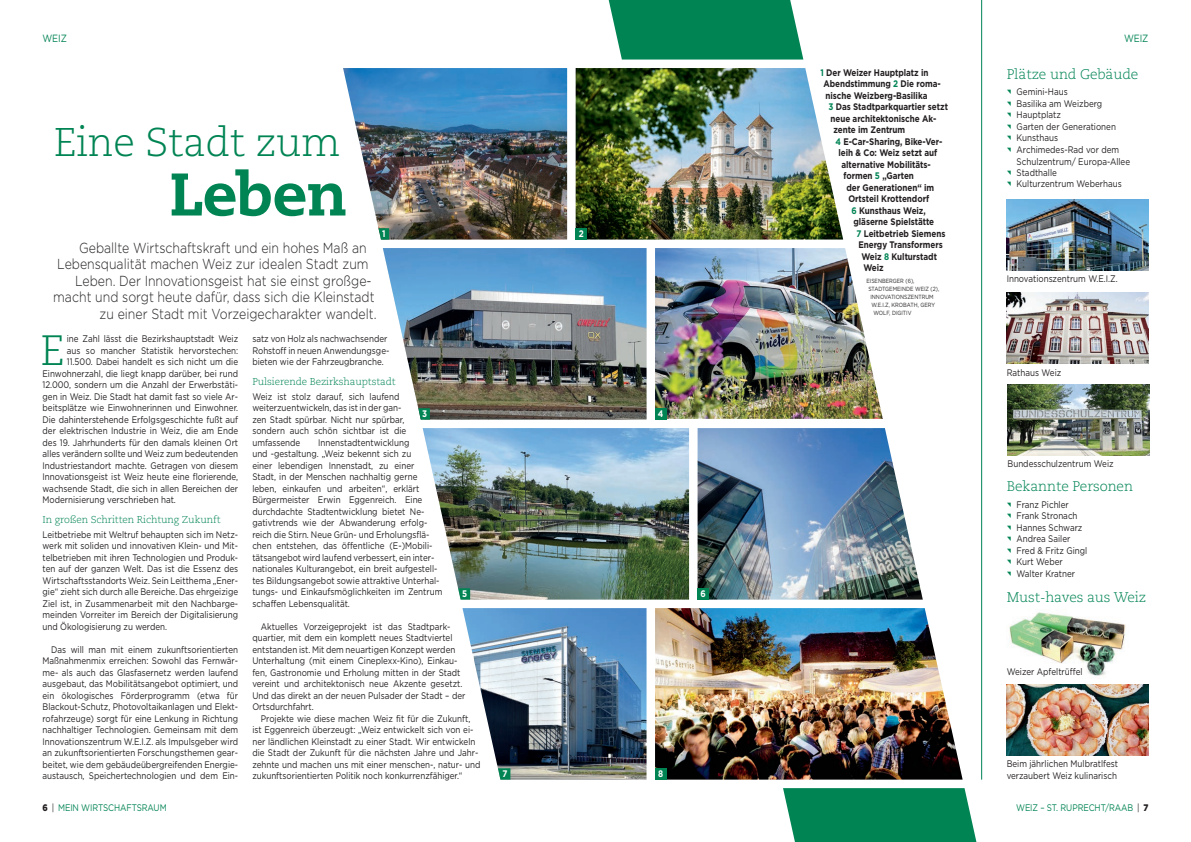
<style>
.page{position:relative;width:1191px;height:842px;background:#fff}
.page>*{position:absolute;margin:0;border:0;box-sizing:border-box;transform-origin:0 0}
.t1{font:800 60px "Caecilia LT Std";letter-spacing:-.01em;color:#008454}
.t2{font:300 42.4px "Caecilia LT Std";color:#008454}
.t3{font:300 40px "Caecilia LT Std";letter-spacing:-.01em;color:#008454}
.t4{font:300 14.5px "Gotham";color:#231f20;scale:.85 1}
.t5{font:300 14px "Caecilia LT Std";letter-spacing:-.01em;color:#008454}
.t6{font:10.5px "Gotham";letter-spacing:-.01em;color:#008454;scale:.85 1}
.t7{font:300 10px "Caecilia LT Std";letter-spacing:-.01em;color:#008454}
.t8{font:9.5px/11.5px "Gotham";color:#231f20;scale:.85 1}
.t9{font:700 9.5px "Gotham";letter-spacing:-.005em;color:#231f20;scale:.85 1}
.t10{font:9.5px "Gotham";letter-spacing:-.01em;color:#008454;scale:.85 1}
.t11{font:700 9.5px "Gotham";color:#fff;scale:.85 1}
.t12{font:6px "Gotham";color:#231f20;scale:.85 1}
.s1{color:#008454}
.s2{font-weight:900;color:#231f20}
.s3{color:#231f20}
</style>
<div class="page">
<img style="left:1009px;top:612px;width:117px;height:64px">
<hr style="left:981px;top:0;width:1px;height:780px;background:#008454">
<img style="left:1006px;top:685px;width:142px;height:71px">
<img style="left:1006px;top:293px;width:142px;height:70px">
<img style="left:1006px;top:200px;width:142px;height:70px">
<img style="left:1007px;top:385px;width:142px;height:71px">
<img style="left:575px;top:68px;width:33px;height:172px">
<img style="left:343px;top:68px;width:224px;height:172px">
<svg style="left:378px;top:228px;width:11px;height:12px"></svg>
<div style="left:575px;top:228px;width:12px;height:12px;background:#008454"></div>
<img style="left:383px;top:248px;width:225px;height:172px">
<svg style="left:418px;top:408px;width:12px;height:12px"></svg>
<img style="left:462px;top:608px;width:146px;height:172px">
<svg style="left:498px;top:768px;width:12px;height:12px"></svg>
<img style="left:423px;top:428px;width:185px;height:172px">
<svg style="left:458px;top:588px;width:12px;height:12px"></svg>
<img style="left:608px;top:0;width:368px;height:842px">
<p class="t6" style="left:43px;top:32px;width:30px">WEIZ</p>
<h3 class="t3" style="left:54px;top:119px;width:288px">Eine Stadt zum</h3>
<h1 class="t1" style="left:169px;top:157px;width:180px">Leben</h1>
<h3 class="t4" style="left:79px;top:238px;width:340px">Geballte Wirtschaftskraft und ein hohes Maß an</h3>
<h3 class="t4" style="left:57px;top:255px;width:368px">Lebensqualität machen Weiz zur idealen Stadt zum</h3>
<h3 class="t4" style="left:75px;top:271px;width:350px">Leben. Der Innovationsgeist hat sie einst großge-</h3>
<h3 class="t4" style="left:53px;top:288px;width:379px">macht und sorgt heute dafür, dass sich die Kleinstadt</h3>
<h3 class="t4" style="left:100px;top:304px;width:327px">zu einer Stadt mit Vorzeigecharakter wandelt.</h3>
<p class="t8" style="left:252px;top:333px;width:163px">satz von Holz als nachwachsender<br>Rohstoff in neuen Anwendungsge&shy;bieten wie der Fahrzeugbranche.</p>
<p class="t7" style="left:252px;top:376px;width:145px">Pulsierende Bezirkshauptstadt</p>
<p class="t8" style="left:252px;top:391px;width:183px">Weiz ist stolz darauf, sich laufend weiterzuentwickeln, das ist in der gan&shy;zen Stadt spürbar. Nicht nur spürbar, sondern auch schön sichtbar ist die umfassende</p>
<p class="t11" style="left:382px;top:227px;width:6px">1</p>
<p class="t11" style="left:579px;top:227px;width:7px">2</p>
<h2 class="t2" style="left:40px;top:327px;width:26px">E</h2>
<p class="t8" style="left:67px;top:333px;width:203px">ine Zahl lässt die Bezirkshauptstadt Weiz</p>
<p class="t8" style="left:67px;top:345px;width:203px">aus so mancher Statistik hervorstechen:</p>
<p class="t8" style="left:67px;top:356px;width:203px">11.500. Dabei handelt es sich nicht um die</p>
<p class="t8" style="left:43px;top:368px;width:232px">Einwohnerzahl, die liegt knapp darüber, bei rund</p>
<p class="t8" style="left:43px;top:379px;width:232px">12.000, sondern um die Anzahl der Erwerbstäti-</p>
<p class="t8" style="left:43px;top:391px;width:232px">gen in Weiz. Die Stadt hat damit fast so viele Ar-</p>
<p class="t8" style="left:43px;top:402px;width:232px">beitsplätze wie Einwohnerinnen und Einwohner.</p>
<p class="t8" style="left:43px;top:414px;width:232px">Die dahinterstehende Erfolgsgeschichte fußt auf</p>
<p class="t8" style="left:43px;top:425px;width:232px">der elektrischen Industrie in Weiz, die am Ende</p>
<p class="t8" style="left:43px;top:437px;width:232px">des 19. Jahrhunderts für den damals kleinen Ort</p>
<p class="t8" style="left:43px;top:448px;width:232px">alles verändern sollte und Weiz zum bedeutenden</p>
<p class="t8" style="left:43px;top:460px;width:232px">Industriestandort machte. Getragen von diesem</p>
<p class="t8" style="left:43px;top:471px;width:232px">Innovationsgeist ist Weiz heute eine florierende,</p>
<p class="t8" style="left:43px;top:483px;width:232px">wachsende Stadt, die sich in allen Bereichen der</p>
<p class="t8" style="left:43px;top:494px;width:158px">Modernisierung verschrieben hat.</p>
<p class="t7" style="left:43px;top:514px;width:179px">In großen Schritten Richtung Zukunft</p>
<p class="t8" style="left:43px;top:529px;width:232px;text-align:justify">Leitbetriebe mit Weltruf behaupten sich im Netz&shy;werk mit soliden und innovativen Klein- und Mit&shy;telbetrieben mit ihren Technologien und Produk&shy;ten auf der ganzen Welt. Das ist die Essenz des Wirtschaftsstandorts Weiz. Sein Leitthema „Ener&shy;gie“ zieht sich durch alle Bereiche. Das ehrgeizige Ziel ist, in Zusammenarbeit mit den Nachbarge&shy;meinden Vorreiter im Bereich der Digitalisierung und Ökologisierung zu werden.</p>
<p class="t8" style="left:43px;top:644px;width:232px;text-align:justify;text-indent:9px">Das will man mit einem zukunftsorientierten Maßnahmenmix erreichen: Sowohl das Fernwär&shy;me- als auch das Glasfasernetz werden laufend ausgebaut, das Mobilitätsangebot optimiert, und ein ökologisches Förderprogramm (etwa für Blackout-Schutz, Photovoltaikanlagen und Elekt&shy;rofahrzeuge) sorgt für eine Lenkung in Richtung nachhaltiger Technologien. Gemeinsam mit dem Innovationszentrum W.E.I.Z. als Impulsgeber wird an zukunftsorientierten Forschungsthemen gear&shy;beitet, wie dem gebäudeübergreifenden Energie&shy;austausch, Speichertechnologien und dem Ein-</p>
<p class="t11" style="left:422px;top:407px;width:7px">3</p>
<p class="t11" style="left:658px;top:407px;width:8px">4</p>
<p class="t8" style="left:252px;top:437px;width:225px;text-indent:66px">Innenstadtentwicklung<br>und -gestaltung. „Weiz bekennt sich zu<br>einer lebendigen Innenstadt, zu einer<br>Stadt, in der Menschen nachhaltig gerne leben, einkaufen und arbeiten“, erklärt Bürgermeister Erwin Eggenreich. Eine durchdachte Stadtentwicklung bietet Ne&shy;gativtrends wie der Abwanderung erfolg&shy;reich die Stirn. Neue Grün- und Erholungsflä&shy;chen entstehen, das öffentliche (E-)Mobili&shy;tätsangebot wird laufend verbessert, ein inter&shy;nationales Kulturangebot, ein breit aufgestell&shy;tes Bildungsangebot sowie attraktive Unterhal&shy;tungs- und Einkaufsmöglichkeiten im Zentrum schaffen Lebensqualität.</p>
<p class="t8" style="left:252px;top:621px;width:252px;text-indent:9px">Aktuelles Vorzeigeprojekt ist das Stadtpark&shy;quartier, mit dem ein komplett neues Stadtviertel entstanden ist. Mit dem neuartigen Konzept werden Unterhaltung (mit einem Cineplexx-Kino), Einkau&shy;fen, Gastronomie und Erholung mitten in der Stadt vereint und architektonisch neue Akzente gesetzt.<br>Und das direkt an der neuen Pulsader der Stadt – der Ortsdurchfahrt.</p>
<p class="t8" style="left:252px;top:713px;width:270px;text-indent:9px">Projekte wie diese machen Weiz fit für die Zukunft, ist Eggenreich überzeugt: „Weiz entwickelt sich von ei&shy;ner ländlichen Kleinstadt zu einer Stadt. Wir entwickeln die Stadt der Zukunft für die nächsten Jahre und Jahr&shy;zehnte und machen uns mit einer menschen-, natur- und zukunftsorientierten Politik noch konkurrenzfähiger.“</p>
<p class="t11" style="left:462px;top:587px;width:7px">5</p>
<p class="t11" style="left:700px;top:587px;width:8px">6</p>
<p class="t11" style="left:502px;top:767px;width:7px">7</p>
<p class="t11" style="left:658px;top:767px;width:7px">8</p>
<p class="t9" style="left:820px;top:66px;width:129px"><span class="s1">1</span> Der Weizer Hauptplatz in</p>
<p class="t9" style="left:823px;top:77px;width:139px">Abendstimmung <span class="s1">2</span> Die roma-</p>
<p class="t9" style="left:825px;top:89px;width:121px">nische Weizberg-Basilika</p>
<p class="t9" style="left:828px;top:100px;width:142px"><span class="s1">3</span> Das Stadtparkquartier setzt</p>
<p class="t9" style="left:830px;top:112px;width:126px">neue architektonische Ak-</p>
<p class="t9" style="left:833px;top:123px;width:86px">zente im Zentrum</p>
<p class="t9" style="left:835px;top:135px;width:127px"><span class="s1">4</span> E-Car-Sharing, Bike-Ver-</p>
<p class="t9" style="left:838px;top:146px;width:118px">leih &amp; Co: Weiz setzt auf</p>
<p class="t9" style="left:841px;top:158px;width:107px">alternative Mobilitäts-</p>
<p class="t9" style="left:843px;top:169px;width:84px">formen <span class="s1">5</span> „Garten</p>
<p class="t9" style="left:846px;top:181px;width:105px">der Generationen“ im</p>
<p class="t9" style="left:848px;top:192px;width:96px">Ortsteil Krottendorf</p>
<p class="t9" style="left:851px;top:204px;width:89px"><span class="s1">6</span> Kunsthaus Weiz,</p>
<p class="t9" style="left:853px;top:215px;width:96px">gläserne Spielstätte</p>
<p class="t9" style="left:856px;top:227px;width:106px"><span class="s1">7</span> Leitbetrieb Siemens</p>
<p class="t9" style="left:858px;top:238px;width:101px">Energy Transformers</p>
<p class="t9" style="left:861px;top:250px;width:90px">Weiz <span class="s1">8</span> Kulturstadt</p>
<p class="t9" style="left:863px;top:261px;width:25px">Weiz</p>
<p class="t12" style="left:866px;top:277px;width:58px">EISENBERGER (6),</p>
<p class="t12" style="left:868px;top:285px;width:85px">STADTGEMEINDE WEIZ (2),</p>
<p class="t12" style="left:870px;top:293px;width:76px">INNOVATIONSZENTRUM</p>
<p class="t12" style="left:871px;top:301px;width:76px">W.E.I.Z, KROBATH, GERY</p>
<p class="t12" style="left:873px;top:309px;width:46px">WOLF, DIGITIV</p>
<p class="t6" style="left:1124px;top:32px;width:30px">WEIZ</p>
<h3 class="t5" style="left:1006px;top:66px;width:133px">Plätze und Gebäude</h3>
<p class="t8" style="left:1016px;top:86px;width:135px">Gemini-Haus<br>Basilika am Weizberg<br>Hauptplatz<br>Garten der Generationen<br>Kunsthaus<br>Archimedes-Rad vor dem<br>Schulzentrum/ Europa-Allee<br>Stadthalle<br>Kulturzentrum Weberhaus</p>
<p class="t8" style="left:1006px;top:272px;width:132px">Innovationszentrum W.E.I.Z.</p>
<p class="t8" style="left:1006px;top:366px;width:66px">Rathaus Weiz</p>
<p class="t8" style="left:1007px;top:457px;width:126px">Bundesschulzentrum Weiz</p>
<h3 class="t5" style="left:1006px;top:479px;width:128px">Bekannte Personen</h3>
<p class="t8" style="left:1016px;top:499px;width:85px">Franz Pichler<br>Frank Stronach<br>Hannes Schwarz<br>Andrea Sailer<br>Fred &amp; Fritz Gingl<br>Kurt Weber<br>Walter Kratner</p>
<h3 class="t5" style="left:1006px;top:589px;width:141px">Must-haves aus Weiz</h3>
<p class="t8" style="left:1006px;top:665px;width:91px">Weizer Apfeltrüffel</p>
<p class="t8" style="left:1006px;top:758px;width:132px">Beim jährlichen Mulbratlfest verzaubert Weiz kulinarisch</p>
<p class="t10" style="left:43px;top:801px;width:148px"><span class="s2">6</span> <span class="s3">|</span> MEIN WIRTSCHAFTSRAUM</p>
<p class="t10" style="left:1016px;top:801px;width:157px">WEIZ – ST. RUPRECHT/RAAB <span class="s3">|</span> <span class="s2">7</span></p>
</div>
